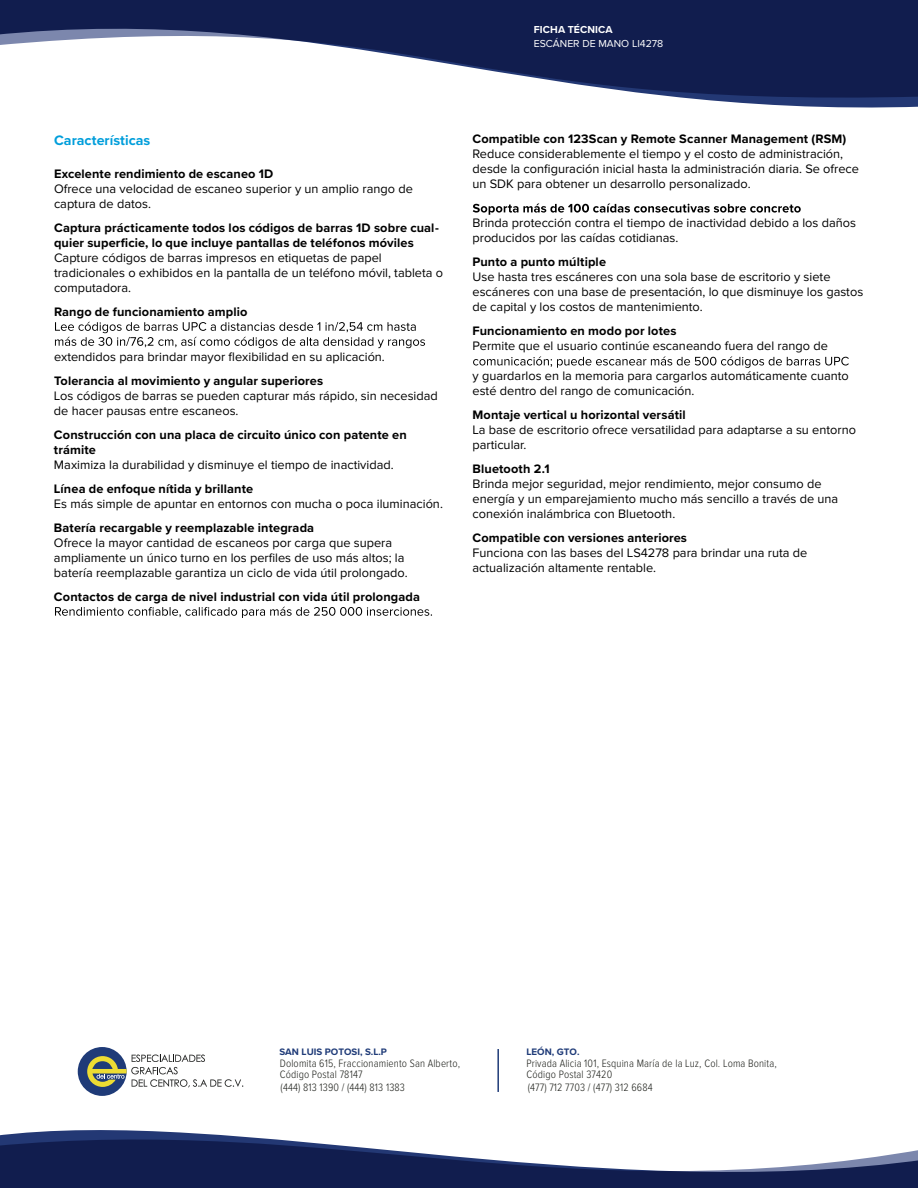
<style>
.page{position:relative;width:918px;height:1188px;background:#fff}
.page>*{position:absolute;margin:0;border:0;box-sizing:border-box;transform-origin:0 0}
.t1{font:700 14.25px "Proxima Nova";color:#009edb}
.t2{font:12.75px/15px "Proxima Nova";color:#000}
.t3{font:700 12.75px/15px "Proxima Nova";letter-spacing:.01em;color:#000}
.t4{font:300 11.1px/11.1px "Proxima Nova Cond";letter-spacing:.01em;color:#20221d}
.t5{font:10.5px "Proxima Nova";color:#fff}
.t6{font:700 10.5px "Proxima Nova";letter-spacing:.01em;color:#fff}
.t7{font:700 9.75px "Proxima Nova";color:#1f3b78}
</style>
<div class="page">
<svg style="left:55px;top:322px;width:370px;height:26px"></svg>
<svg style="left:55px;top:607px;width:377px;height:11px"></svg>
<svg style="left:473px;top:203px;width:328px;height:12px"></svg>
<svg style="left:473px;top:356px;width:376px;height:12px"></svg>
<svg style="left:686px;top:98px;width:232px;height:10px;fill:#233874"></svg>
<svg style="left:0;top:0;width:918px;height:98px;fill:#111d4e"></svg>
<svg style="left:0;top:1130px;width:282px;height:10px;fill:#233874"></svg>
<svg style="left:0;top:1140px;width:918px;height:48px;fill:#111d4e"></svg>
<div style="left:78px;top:1047px;width:49px;height:49px;background:#1f3b78;border-radius:50%"></div>
<svg style="left:87px;top:1055px;width:156px;height:32px"></svg>
<hr style="left:497px;top:1049px;width:2px;height:43px;background:#1f3b78">
<p class="t6" style="left:534px;top:21px;width:80px">FICHA TÉCNICA</p>
<p class="t5" style="left:534px;top:38px;width:131px">ESCÁNER DE MANO LI4278</p>
<p class="t1" style="left:54px;top:129px;width:98px">Características</p>
<p class="t3" style="left:54px;top:166px;width:221px">Excelente rendimiento de escaneo 1D</p>
<p class="t2" style="left:54px;top:181px;width:360px">Ofrece una velocidad de escaneo superior y un amplio rango de captura de datos.</p>
<p class="t3" style="left:54px;top:220px;width:386px">Captura prácticamente todos los códigos de barras 1D sobre cual&shy;quier superficie, lo que incluye pantallas de teléfonos móviles</p>
<p class="t2" style="left:54px;top:250px;width:391px">Capture códigos de barras impresos en etiquetas de papel tradicionales o exhibidos en la pantalla de un teléfono móvil, tableta o computadora.</p>
<p class="t3" style="left:54px;top:304px;width:195px">Rango de funcionamiento amplio</p>
<p class="t2" style="left:54px;top:349px;width:332px">extendidos para brindar mayor flexibilidad en su aplicación.</p>
<p class="t3" style="left:54px;top:373px;width:271px">Tolerancia al movimiento y angular superiores</p>
<p class="t2" style="left:54px;top:388px;width:385px">Los códigos de barras se pueden capturar más rápido, sin necesidad de hacer pausas entre escaneos.</p>
<p class="t3" style="left:54px;top:427px;width:354px">Construcción con una placa de circuito único con patente en trámite</p>
<p class="t2" style="left:54px;top:457px;width:341px">Maximiza la durabilidad y disminuye el tiempo de inactividad.</p>
<p class="t3" style="left:54px;top:481px;width:201px">Línea de enfoque nítida y brillante</p>
<p class="t2" style="left:54px;top:496px;width:390px">Es más simple de apuntar en entornos con mucha o poca iluminación.</p>
<p class="t3" style="left:54px;top:520px;width:262px">Batería recargable y reemplazable integrada</p>
<p class="t2" style="left:54px;top:535px;width:355px">Ofrece la mayor cantidad de escaneos por carga que supera ampliamente un único turno en los perfiles de uso más altos; la batería reemplazable garantiza un ciclo de vida útil prolongado.</p>
<p class="t3" style="left:54px;top:589px;width:368px">Contactos de carga de nivel industrial con vida útil prolongada</p>
<p class="t3" style="left:473px;top:131px;width:375px">Compatible con 123Scan y Remote Scanner Management (RSM)</p>
<p class="t2" style="left:473px;top:147px;width:388px">Reduce considerablemente el tiempo y el costo de administración, desde la configuración inicial hasta la administración diaria. Se ofrece un SDK para obtener un desarrollo personalizado.</p>
<p class="t2" style="left:473px;top:216px;width:385px">Brinda protección contra el tiempo de inactividad debido a los daños producidos por las caídas cotidianas.</p>
<p class="t3" style="left:473px;top:254px;width:135px">Punto a punto múltiple</p>
<p class="t2" style="left:473px;top:270px;width:392px">Use hasta tres escáneres con una sola base de escritorio y siete escáneres con una base de presentación, lo que disminuye los gastos de capital y los costos de mantenimiento.</p>
<p class="t3" style="left:473px;top:323px;width:205px">Funcionamiento en modo por lotes</p>
<p class="t2" style="left:473px;top:339px;width:357px">Permite que el usuario continúe escaneando fuera del rango de</p>
<p class="t2" style="left:473px;top:369px;width:378px">y guardarlos en la memoria para cargarlos automáticamente cuanto esté dentro del rango de comunicación.</p>
<p class="t3" style="left:473px;top:407px;width:215px">Montaje vertical u horizontal versátil</p>
<p class="t2" style="left:473px;top:423px;width:385px">La base de escritorio ofrece versatilidad para adaptarse a su entorno particular.</p>
<p class="t3" style="left:473px;top:461px;width:79px">Bluetooth 2.1</p>
<p class="t2" style="left:473px;top:477px;width:367px">Brinda mejor seguridad, mejor rendimiento, mejor consumo de energía y un emparejamiento mucho más sencillo a través de una conexión inalámbrica con Bluetooth.</p>
<p class="t3" style="left:473px;top:530px;width:216px">Compatible con versiones anteriores</p>
<p class="t2" style="left:473px;top:546px;width:336px">Funciona con las bases del LS4278 para brindar una ruta de actualización altamente rentable.</p>
<p class="t7" style="left:279px;top:1044px;width:109px">SAN LUIS POTOSI, S.L.P</p>
<p class="t4" style="left:280px;top:1058px;width:182px">Dolomita 615, Fraccionamiento San Alberto,<br>Código Postal 78147</p>
<p class="t4" style="left:281px;top:1082px;width:126px">(444) 813 1390 / (444) 813 1383</p>
<p class="t7" style="left:527px;top:1044px;width:54px">LEÓN, GTO.</p>
<p class="t4" style="left:528px;top:1082px;width:126px">(477) 712 7703 / (477) 312 6684</p>
<p class="t4" style="left:527px;top:1058px;width:252px">Privada Alicia 101, Esquina María de la Luz, Col. Loma Bonita,<br>Código Postal 37420</p>
</div>
